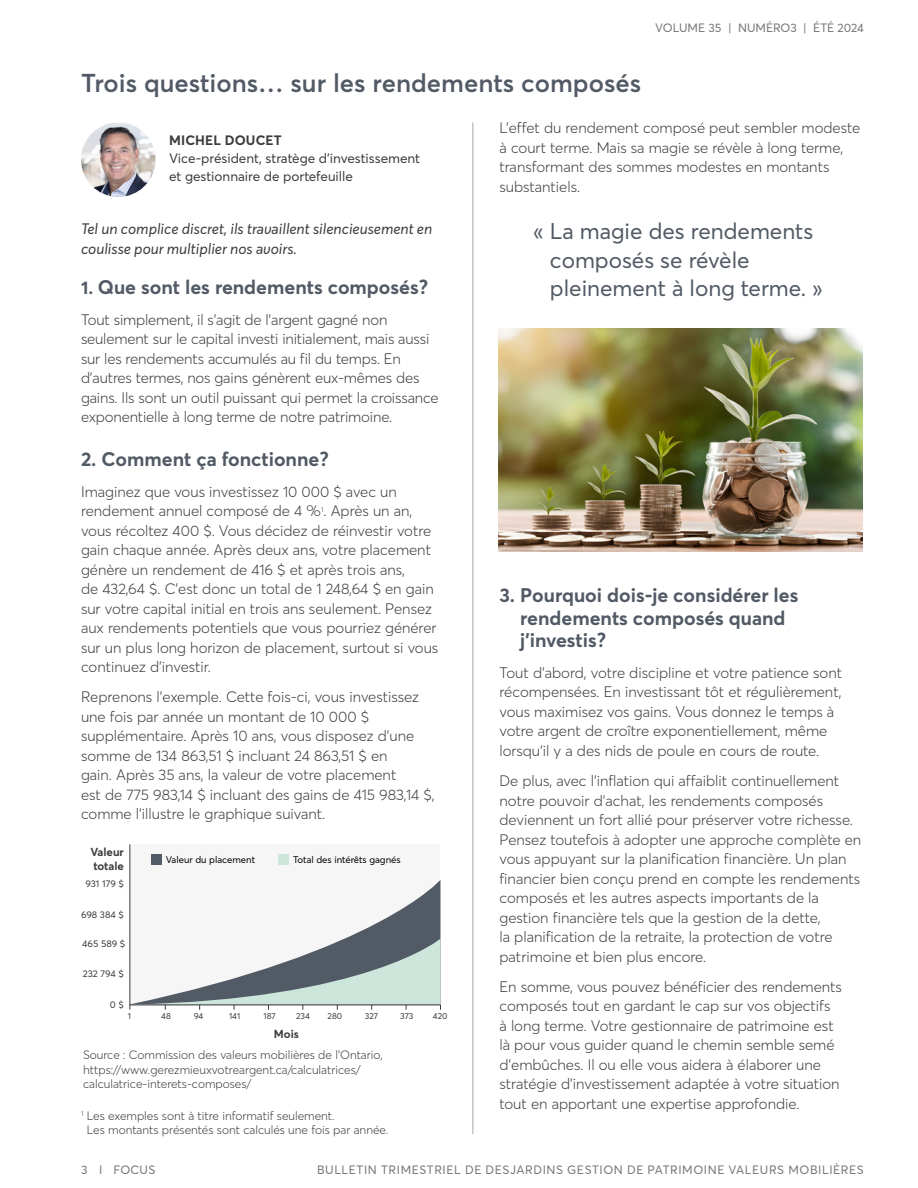
<style>
.page{position:relative;width:918px;height:1188px;background:#fff}
.page>*{position:absolute;margin:0;border:0;box-sizing:border-box;transform-origin:0 0}
.t1{font:600 25.5px "Desjardins Sans";color:#525a65}
.t2{font:22.5px/28.5px "Desjardins Sans";color:#525a65}
.t3{font:700 19.5px/22.5px "Desjardins Sans";color:#525a65}
.t4{font:300 15px/19.5px "Desjardins Sans";color:#3c3c3b}
.t5{font:italic 15px/19.5px "Desjardins Sans";color:#3c3c3b}
.t6{font:13.5px/18px "Desjardins Sans";color:#3c3c3b}
.t7{font:700 13.5px "Desjardins Sans";letter-spacing:.01em;color:#3c3c3b}
.Note_Copy{font:300 12px/14.4px "Desjardins Sans";color:#3c3c3b}
.t8{font:12px "Desjardins Sans";letter-spacing:.05em;color:#767675}
.t9{font:12px "Desjardins Sans";color:#767675}
.t10{font:700 11.4px/13.8px "Desjardins Sans";color:#3c3c3b}
.t11{font:9.6px "Desjardins Sans";color:#000}
.t12{font:9.6px "Desjardins Sans";color:#3c3c3b}
.t13{font:8.55px "Desjardins Sans";color:#3c3c3b}
.s1{font-size:18px}
</style>
<div class="page">
<hr style="left:472px;top:122px;width:1px;height:1012px;background:#a8a8a7">
<img style="left:129px;top:845px;width:312px;height:165px">
<img style="left:81px;top:123px;width:75px;height:74px">
<img style="left:498px;top:329px;width:365px;height:222px">
<p class="t9" style="left:655px;top:20px;width:210px">VOLUME 35 | NUMÉRO3 | ÉTÉ 2024</p>
<h2 class="t1" style="left:81px;top:68px;width:562px">Trois questions… sur les rendements composés</h2>
<p class="t7" style="left:169px;top:131px;width:114px">MICHEL DOUCET</p>
<p class="t6" style="left:169px;top:149px;width:253px">Vice-président, stratège d’investissement et gestionnaire de portefeuille</p>
<p class="t4" style="left:500px;top:118px;width:362px">L’effet du rendement composé peut sembler modeste à court terme. Mais sa magie se révèle à long terme, transformant des sommes modestes en montants substantiels.</p>
<p class="t5" style="left:81px;top:219px;width:353px">Tel un complice discret, ils travaillent silencieusement en coulisse pour multiplier nos avoirs.</p>
<h2 class="t2" style="left:550px;top:217px;width:274px;text-indent:-17px">« La magie des rendements composés se révèle pleinement à long terme. »</h2>
<h3 class="t3" style="left:81px;top:276px;width:349px"><span class="s1">1.</span> Que sont les rendements composés ?</h3>
<p class="t4" style="left:81px;top:310px;width:359px">Tout simplement, il s’agit de l’argent gagné non seulement sur le capital investi initialement, mais aussi sur les rendements accumulés au fil du temps. En d’autres termes, nos gains génèrent eux-mêmes des gains. Ils sont un outil puissant qui permet la croissance exponentielle à long terme de notre patrimoine.</p>
<h3 class="t3" style="left:81px;top:448px;width:249px">2. Comment ça fonctionne ?</h3>
<p class="t4" style="left:81px;top:482px;width:359px">Imaginez que vous investissez 10 000 $ avec un rendement annuel composé de 4 %<sup>1</sup>. Après un an, vous récoltez 400 $. Vous décidez de réinvestir votre gain chaque année. Après deux ans, votre placement génère un rendement de 416 $ et après trois ans,<br>de 432,64 $. C’est donc un total de 1 248,64 $ en gain sur votre capital initial en trois ans seulement. Pensez aux rendements potentiels que vous pourriez générer sur un plus long horizon de placement, surtout si vous continuez d’investir.</p>
<p class="t4" style="left:81px;top:687px;width:355px">Reprenons l’exemple. Cette fois-ci, vous investissez une fois par année un montant de 10 000 $ supplémentaire. Après 10 ans, vous disposez d’une somme de 134 863,51 $ incluant 24 863,51 $ en<br>gain. Après 35 ans, la valeur de votre placement<br>est de 775 983,14 $ incluant des gains de 415 983,14 $, comme l’illustre le graphique suivant.</p>
<h3 class="t3" style="left:520px;top:584px;width:280px;text-indent:-21px">3. Pourquoi dois-je considérer les rendements composés quand j’investis ?</h3>
<p class="t4" style="left:500px;top:663px;width:344px">Tout d’abord, votre discipline et votre patience sont récompensées. En investissant tôt et régulièrement, vous maximisez vos gains. Vous donnez le temps à votre argent de croître exponentiellement, même lorsqu’il y a des nids de poule en cours de route.</p>
<p class="t4" style="left:500px;top:771px;width:363px">De plus, avec l’inflation qui affaiblit continuellement notre pouvoir d’achat, les rendements composés deviennent un fort allié pour préserver votre richesse.<br>Pensez toutefois à adopter une approche complète en vous appuyant sur la planification financière. Un plan financier bien conçu prend en compte les rendements composés et les autres aspects importants de la gestion financière tels que la gestion de la dette,<br>la planification de la retraite, la protection de votre patrimoine et bien plus encore.</p>
<p class="t4" style="left:500px;top:977px;width:344px">En somme, vous pouvez bénéficier des rendements composés tout en gardant le cap sur vos objectifs<br>à long terme. Votre gestionnaire de patrimoine est là pour vous guider quand le chemin semble semé d’embûches. Il ou elle vous aidera à élaborer une stratégie d’investissement adaptée à votre situation tout en apportant une expertise approfondie.</p>
<p class="t10" style="left:91px;top:845px;width:35px">Valeur totale</p>
<p class="t12" style="left:85px;top:878px;width:40px">931 179 $</p>
<p class="t12" style="left:81px;top:909px;width:44px">698 384 $</p>
<p class="t12" style="left:82px;top:937px;width:45px">465 589 $</p>
<p class="t12" style="left:83px;top:967px;width:42px">232 794 $</p>
<p class="t12" style="left:110px;top:999px;width:15px">0 $</p>
<p class="t11" style="left:166px;top:854px;width:91px">Valeur du placement</p>
<p class="t11" style="left:293px;top:854px;width:109px">Total des intérêts gagnés</p>
<p class="t13" style="left:128px;top:1011px;width:5px">1</p>
<p class="t13" style="left:161px;top:1011px;width:11px">48</p>
<p class="t13" style="left:194px;top:1011px;width:11px">94</p>
<p class="t13" style="left:229px;top:1011px;width:13px">141</p>
<p class="t13" style="left:264px;top:1011px;width:14px">187</p>
<p class="t13" style="left:296px;top:1011px;width:15px">234</p>
<p class="t13" style="left:328px;top:1011px;width:16px">280</p>
<p class="t13" style="left:365px;top:1011px;width:15px">327</p>
<p class="t13" style="left:400px;top:1011px;width:15px">373</p>
<p class="t13" style="left:433px;top:1011px;width:16px">420</p>
<p class="t10" style="left:274px;top:1027px;width:27px">Mois</p>
<p class="Note_Copy" style="left:83px;top:1048px;width:301px">Source : Commission des valeurs mobilières de l’Ontario, https://www.gerezmieuxvotreargent.ca/calculatrices/ calculatrice-interets-composes/</p>
<p class="Note_Copy" style="left:87px;top:1108px;width:303px;text-indent:-6px"><sup>1</sup> Les exemples sont à titre informatif seulement.<br>Les montants présentés sont calculés une fois par année.</p>
<p class="t8" style="left:81px;top:1162px;width:76px">3 I FOCUS</p>
<p class="t8" style="left:317px;top:1162px;width:548px">BULLETIN TRIMESTRIEL DE DESJARDINS GESTION DE PATRIMOINE VALEURS MOBILIÈRES</p>
</div>
